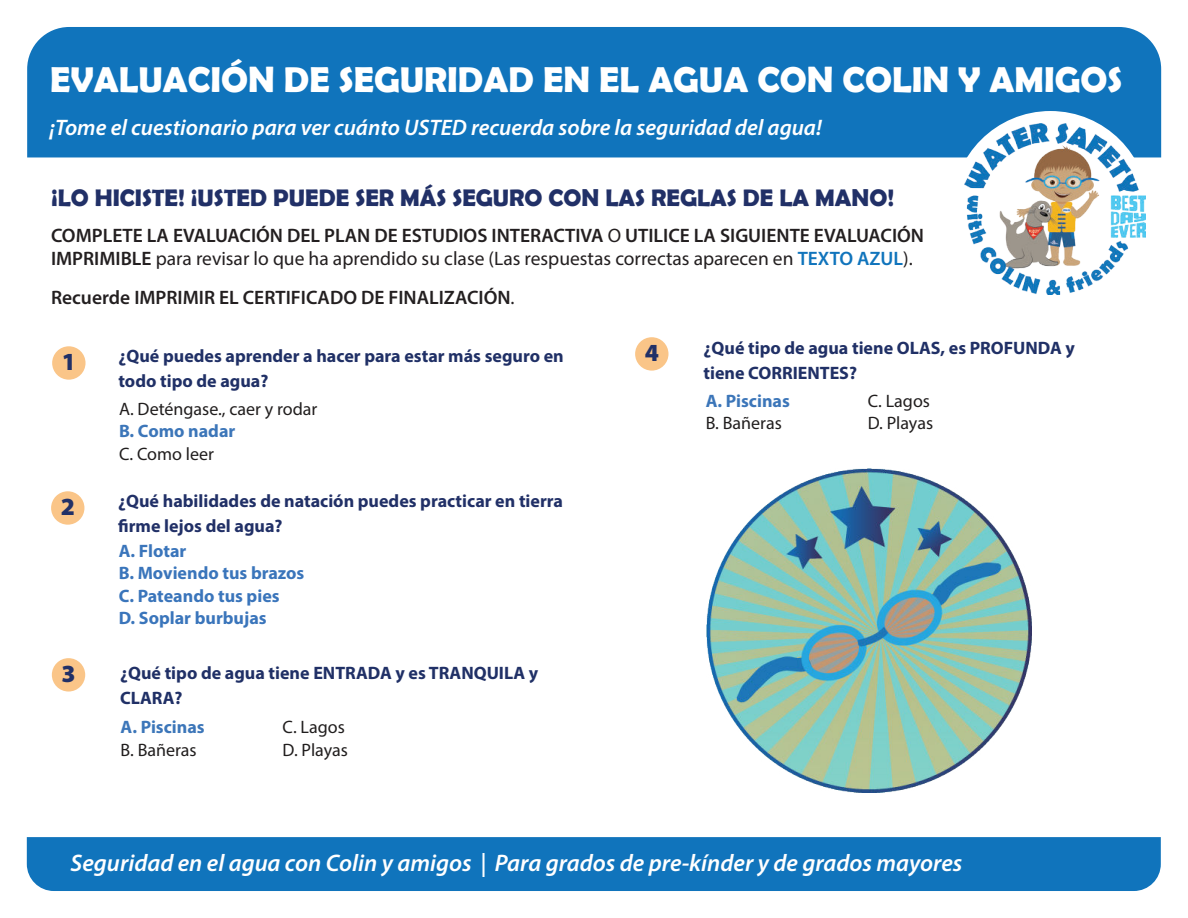
<style>
.page{position:relative;width:1188px;height:918px;background:#fff}
.page>*{position:absolute;margin:0;border:0;box-sizing:border-box;transform-origin:0 0}
.t1{font:700 36px "Berlin Sans FB Demi";color:#fff}
.t2{font:900 24.75px "Myriad Pro";color:#213067}
.t3{font:italic 600 24px "Myriad Pro";color:#fff}
.t4{font:700 24px "Berlin Sans FB Demi";color:#213067}
.t5{font:italic 600 22.5px "Myriad Pro";color:#fff}
.t6{font:600 19.5px/22.5px "Myriad Pro";color:#231f20}
.t7{font:700 18px/24.8px "Myriad Pro";color:#203066}
.t8{font:18px "Myriad Pro";color:#211e1e}
.t9{font:700 18px/24.8px "Myriad Pro";color:#213067}
.t10{font:700 18px/22.5px "Myriad Pro";color:#3a75bb}
.t11{font:700 18px "Myriad Pro";color:#3c76b9}
.s1{font-weight:400}
.s2{color:#1074bc}
</style>
<div class="page">
<div style="left:27px;top:837px;width:1134px;height:54px;background:#1074bc"></div>
<div style="left:27px;top:27px;width:1134px;height:130px;background:#1074bc"></div>
<div style="left:952px;top:111px;width:197px;height:196px;background:#fff;border-radius:50%"></div>
<img style="left:964px;top:123px;width:181px;height:172px">
<div style="left:52px;top:346px;width:34px;height:34px;background:#fac588;border-radius:50%"></div>
<div style="left:51px;top:491px;width:33px;height:34px;background:#fac588;border-radius:50%"></div>
<div style="left:52px;top:658px;width:33px;height:34px;background:#fac588;border-radius:50%"></div>
<div style="left:635px;top:337px;width:34px;height:34px;background:#fac588;border-radius:50%"></div>
<img style="left:706px;top:468px;width:325px;height:325px">
<h1 class="t1" style="left:50px;top:63px;width:1074px">EVALUACIÓN DE SEGURIDAD EN EL AGUA CON COLIN Y AMIGOS</h1>
<p class="t5" style="left:50px;top:118px;width:774px">¡Tome el cuestionario para ver cuánto USTED recuerda sobre la seguridad del agua!</p>
<p class="t4" style="left:51px;top:187px;width:845px">¡LO HICISTE! ¡USTED PUEDE SER MÁS SEGURO CON LAS REGLAS DE LA MANO!</p>
<p class="t6" style="left:51px;top:225px;width:875px">COMPLETE LA EVALUACIÓN DEL PLAN DE ESTUDIOS INTERACTIVA <span class="s1">O</span> UTILICE LA SIGUIENTE EVALUACIÓN<br>IMPRIMIBLE <span class="s1">para revisar lo que ha aprendido su clase (Las respuestas correctas aparecen en</span> <span class="s2">TEXTO AZUL</span><span class="s1">).</span></p>
<p class="t6" style="left:51px;top:287px;width:465px">Recuerde IMPRIMIR EL CERTIFICADO DE FINALIZACIÓN<span class="s1">.</span></p>
<p class="t2" style="left:62px;top:347px;width:16px">1</p>
<p class="t7" style="left:118px;top:345px;width:447px">¿Qué puedes aprender a hacer para estar más seguro en todo tipo de agua?</p>
<p class="t8" style="left:119px;top:400px;width:200px">A. Deténgase., caer y rodar</p>
<p class="t11" style="left:119px;top:424px;width:118px">B. Como nadar</p>
<p class="t8" style="left:119px;top:445px;width:96px">C. Como leer</p>
<p class="t2" style="left:645px;top:338px;width:16px">4</p>
<p class="t7" style="left:704px;top:338px;width:373px">¿Qué tipo de agua tiene OLAS, es PROFUNDA y tiene CORRIENTES?</p>
<p class="t11" style="left:706px;top:394px;width:86px">A. Piscinas</p>
<p class="t8" style="left:868px;top:392px;width:64px">C. Lagos</p>
<p class="t8" style="left:706px;top:414px;width:78px">B. Bañeras</p>
<p class="t8" style="left:868px;top:414px;width:67px">D. Playas</p>
<p class="t2" style="left:61px;top:492px;width:16px">2</p>
<p class="t9" style="left:118px;top:490px;width:446px">¿Qué habilidades de natación puedes practicar en tierra firme lejos del agua?</p>
<p class="t10" style="left:119px;top:541px;width:187px">A. Flotar<br>B. Moviendo tus brazos<br>C. Pateando tus pies<br>D. Soplar burbujas</p>
<p class="t2" style="left:61px;top:659px;width:16px">3</p>
<p class="t7" style="left:120px;top:662px;width:420px">¿Qué tipo de agua tiene ENTRADA y es TRANQUILA y<br>CLARA?</p>
<p class="t11" style="left:121px;top:720px;width:86px">A. Piscinas</p>
<p class="t8" style="left:283px;top:718px;width:64px">C. Lagos</p>
<p class="t8" style="left:121px;top:741px;width:78px">B. Bañeras</p>
<p class="t8" style="left:283px;top:741px;width:67px">D. Playas</p>
<p class="t3" style="left:70px;top:853px;width:894px">Seguridad en el agua con Colin y amigos | Para grados de pre-kínder y de grados mayores</p>
</div>
